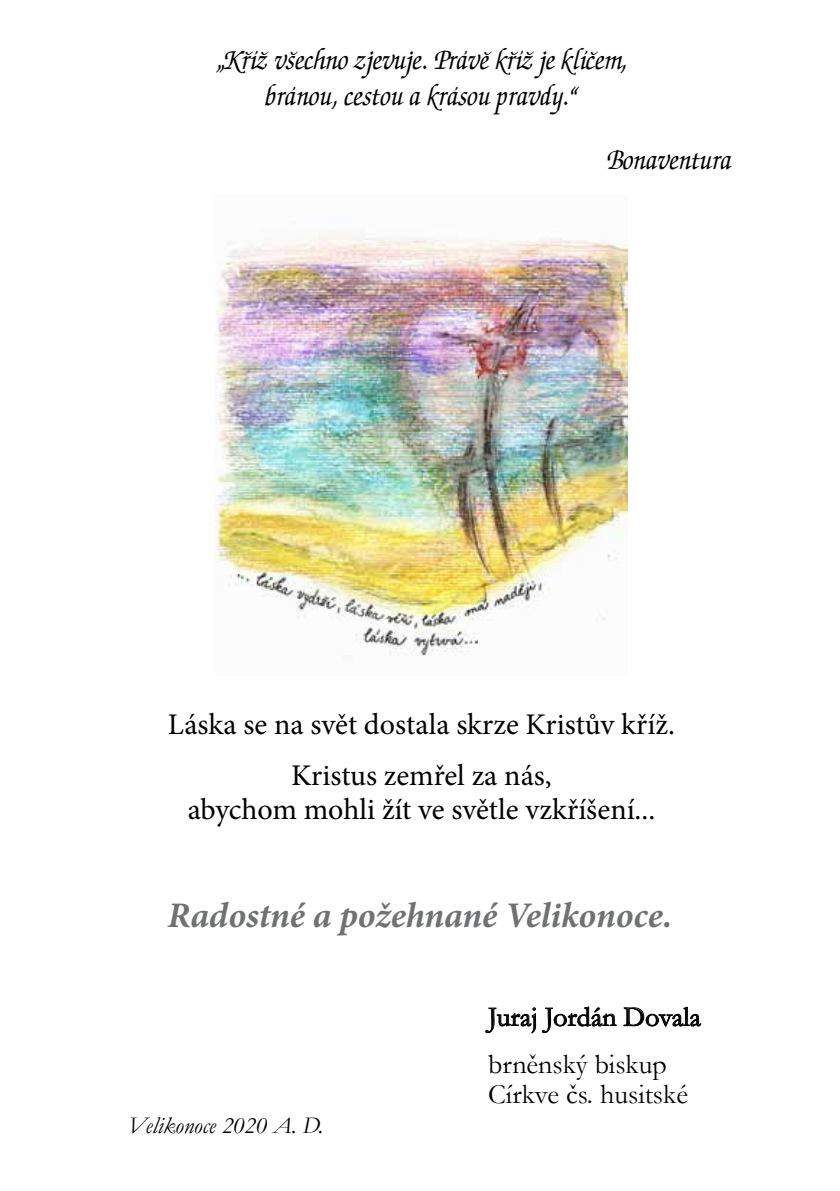
<style>
.page{position:relative;width:840px;height:1191px;background:#fff}
.page>*{position:absolute;margin:0;border:0;box-sizing:border-box;transform-origin:0 0}
.t1{font:italic 700 36px "Minion Pro";letter-spacing:-.005em;color:#707172}
.t2{font:30px/51px "Minion Pro";color:#000;text-align:center}
.t3{font:italic 30px/36px "Zurich Calligraphic";color:#000;text-align:center;scale:.9 1}
.t4{font:28px/47px "Garamond";color:#000}
.t5{font:italic 24px "Garamond";color:#000}
</style>
<div class="page">
<svg style="left:485px;top:1006px;width:131px;height:27px"></svg>
<svg style="left:623px;top:1006px;width:78px;height:20px"></svg>
<img style="left:215px;top:232px;width:411px;height:424px">
<p class="t3" style="left:217px;top:44px;width:458px">„Kříž všechno zjevuje. Právě kříž je klíčem, bránou, cestou a krásou pravdy.“</p>
<p class="t3" style="left:606px;top:144px;width:141px">Bonaventura</p>
<p class="t2" style="left:168px;top:699px;width:508px">Láska se na svět dostala skrze Kristův kříž.<br>Kristus zemřel za nás,</p>
<p class="t2" style="left:187px;top:784px;width:468px">abychom mohli žít ve světle vzkříšení...</p>
<p class="t1" style="left:167px;top:889px;width:506px">Radostné a požehnané Velikonoce.</p>
<p class="t5" style="left:128px;top:1108px;width:197px">Velikonoce 2020 A. D.</p>
<p class="t4" style="left:488px;top:992px;width:214px">Juraj Jordán Dovala brněnský biskup</p>
<p class="t4" style="left:488px;top:1069px;width:201px">Církve čs. husitské</p>
</div>
